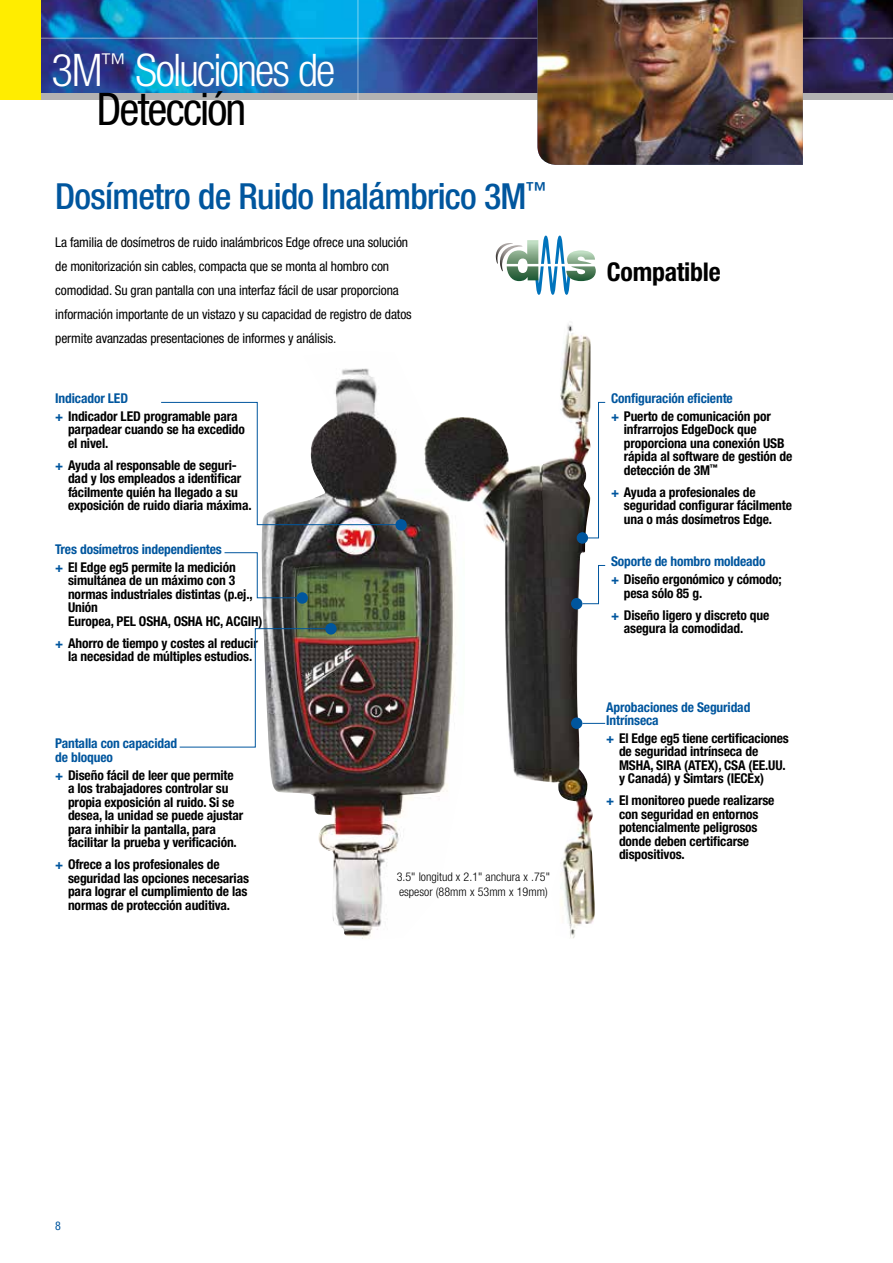
<style>
.page{position:relative;width:893px;height:1263px;background:#fff}
.page>*{position:absolute;margin:0;border:0;box-sizing:border-box;transform-origin:0 0}
.t1{font:300 condensed 45px/38px "Helvetica Neue LT Std";letter-spacing:-.04em;color:#fff}
.t2{font:500 condensed 36px "Helvetica Neue LT Std";letter-spacing:-.02em;color:#00569e}
.t3{font:700 condensed 25.8px "Helvetica Neue LT Std";letter-spacing:-.01em;color:#000}
.t4{font:700 condensed 13.5px/13.5px "Helvetica Neue LT Std";letter-spacing:-.01em;color:#000}
.t5{font:condensed 13.5px/24px "Helvetica Neue LT Std";letter-spacing:-.01em;color:#000}
.t6{font:700 condensed 13.5px/17.7px "Helvetica Neue LT Std";letter-spacing:-.01em;color:#00569e}
.t7{font:300 condensed 12px/15px "Helvetica Neue LT Std";color:#000}
.t8{font:condensed 12px "Helvetica Neue LT Std";color:#00569e}
.s1{font-weight:400;color:#000}
.s2{color:#00569e}
.s3{color:#000}
</style>
<div class="page">
<div style="left:0;top:92px;width:893px;height:8px;background:#b3b2b2"></div>
<img style="left:41px;top:0;width:852px;height:92px">
<hr style="left:0;top:38px;width:893px;height:1px;background:#fff">
<hr style="left:358px;top:0;width:1px;height:102px;background:#fff">
<div style="left:0;top:0;width:41px;height:100px;background:#ffed00"></div>
<img style="left:258px;top:368px;width:165px;height:571px">
<img style="left:423px;top:324px;width:173px;height:614px">
<svg style="left:161px;top:402px;width:243px;height:123px"></svg>
<div style="left:396px;top:520px;width:10px;height:10px;background:#00569e;border-radius:50%"></div>
<div style="left:395px;top:519px;width:12px;height:12px;border:2px solid #00569e;border-radius:50%"></div>
<div style="left:297px;top:593px;width:10px;height:10px;background:#00569e;border-radius:50%"></div>
<div style="left:297px;top:592px;width:11px;height:12px;border:2px solid #00569e;border-radius:50%"></div>
<div style="left:326px;top:624px;width:10px;height:10px;background:#00569e;border-radius:50%"></div>
<div style="left:325px;top:623px;width:12px;height:12px;border:2px solid #00569e;border-radius:50%"></div>
<svg style="left:224px;top:552px;width:79px;height:46px"></svg>
<svg style="left:179px;top:628px;width:152px;height:119px"></svg>
<div style="left:572px;top:718px;width:10px;height:10px;background:#00569e;border-radius:50%"></div>
<div style="left:571px;top:717px;width:11px;height:12px;border:2px solid #00569e;border-radius:50%"></div>
<div style="left:572px;top:599px;width:10px;height:10px;background:#00569e;border-radius:50%"></div>
<div style="left:571px;top:598px;width:11px;height:11px;border:2px solid #00569e;border-radius:50%"></div>
<div style="left:577px;top:533px;width:10px;height:10px;background:#00569e;border-radius:50%"></div>
<div style="left:577px;top:532px;width:11px;height:12px;border:2px solid #00569e;border-radius:50%"></div>
<svg style="left:582px;top:402px;width:24px;height:136px"></svg>
<svg style="left:582px;top:565px;width:24px;height:39px"></svg>
<svg style="left:582px;top:723px;width:23px;height:1px"></svg>
<svg style="left:496px;top:236px;width:100px;height:59px"></svg>
<img style="left:537px;top:0;width:266px;height:165px">
<h1 class="t1" style="left:96px;top:51px;width:240px;text-indent:-45px">3M<sup>™</sup> Soluciones de<br><span class="s1">Detección</span></h1>
<h2 class="t2" style="left:55px;top:175px;width:493px">Dosímetro de Ruido Inalámbrico 3M<sup>™</sup></h2>
<p class="t5" style="left:55px;top:230px;width:358px">La familia de dosímetros de ruido inalámbricos Edge ofrece una solución de monitorización sin cables, compacta que se monta al hombro con comodidad. Su gran pantalla con una interfaz fácil de usar proporciona información importante de un vistazo y su capacidad de registro de datos permite avanzadas presentaciones de informes y análisis.</p>
<p class="t4" style="left:55px;top:389px;width:184px;line-height:17.7px"><span class="s2">Indicador LED<br>+</span> Indicador LED programable para</p>
<p class="t4" style="left:68px;top:423px;width:178px">parpadear cuando se ha excedido el nivel.</p>
<p class="t4" style="left:68px;top:458px;width:185px;text-indent:-13px"><span class="s2">+</span> Ayuda al responsable de seguri&shy;dad y los empleados a identificar fácilmente quién ha llegado a su exposición de ruido diaria máxima.</p>
<p class="t6" style="left:55px;top:540px;width:182px">Tres dosímetros independientes<br>+ <span class="s3">El Edge eg5 permite la medición</span></p>
<p class="t4" style="left:68px;top:573px;width:196px">simultánea de un máximo con 3 normas industriales distintas (p.ej.,<br>Unión<br>Europea, PEL OSHA, OSHA HC, ACGIH)</p>
<p class="t4" style="left:55px;top:636px;width:204px;text-align:center"><span class="s2">+</span> Ahorro de tiempo y costes al reducir la necesidad de múltiples estudios.</p>
<p class="t6" style="left:55px;top:737px;width:123px;line-height:13.5px">Pantalla con capacidad de bloqueo</p>
<p class="t4" style="left:68px;top:768px;width:177px;text-indent:-13px"><span class="s2">+</span> Diseño fácil de leer que permite a los trabajadores controlar su propia exposición al ruido. Si se desea, la unidad se puede ajustar para inhibir la pantalla, para facilitar la prueba y verificación.</p>
<p class="t4" style="left:68px;top:857px;width:183px;text-indent:-13px"><span class="s2">+</span> Ofrece a los profesionales de seguridad las opciones necesarias para lograr el cumplimiento de las normas de protección auditiva.</p>
<p class="t7" style="left:397px;top:869px;width:155px">3.5" longitud x 2.1" anchura x .75" espesor (88mm x 53mm x 19mm)</p>
<h3 class="t3" style="left:607px;top:256px;width:115px">Compatible</h3>
<p class="t6" style="left:611px;top:389px;width:161px">Configuración eficiente<br>+ <span class="s3">Puerto de comunicación por</span></p>
<p class="t4" style="left:624px;top:423px;width:170px">infrarrojos EdgeDock que proporciona una conexión USB rápida al software de gestión de detección de 3M<sup>™</sup></p>
<p class="t4" style="left:624px;top:485px;width:170px;text-indent:-13px"><span class="s2">+</span> Ayuda a profesionales de seguridad configurar fácilmente una o más dosímetros Edge.</p>
<p class="t6" style="left:611px;top:553px;width:172px">Soporte de hombro moldeado<br>+ <span class="s3">Diseño ergonómico y cómodo;</span></p>
<p class="t4" style="left:611px;top:582px;width:160px;line-height:22px;text-indent:13px">pesa sólo 85 g.<br><span class="s2">+</span> Diseño ligero y discreto que</p>
<p class="t4" style="left:624px;top:621px;width:121px">asegura la comodidad.</p>
<p class="t6" style="left:606px;top:700px;width:146px;line-height:13.5px">Aprobaciones de Seguridad<br>Intrínseca</p>
<p class="t4" style="left:619px;top:731px;width:171px;text-indent:-13px"><span class="s2">+</span> El Edge eg5 tiene certificaciones de seguridad intrínseca de<br>MSHA, SIRA (ATEX), CSA (EE.UU. y Canadá) y Simtars (IECEx)</p>
<p class="t4" style="left:619px;top:794px;width:157px;text-indent:-13px"><span class="s2">+</span> El monitoreo puede realizarse con seguridad en entornos potencialmente peligrosos donde deben certificarse dispositivos.</p>
<p class="t8" style="left:55px;top:1219px;width:7px">8</p>
</div>
